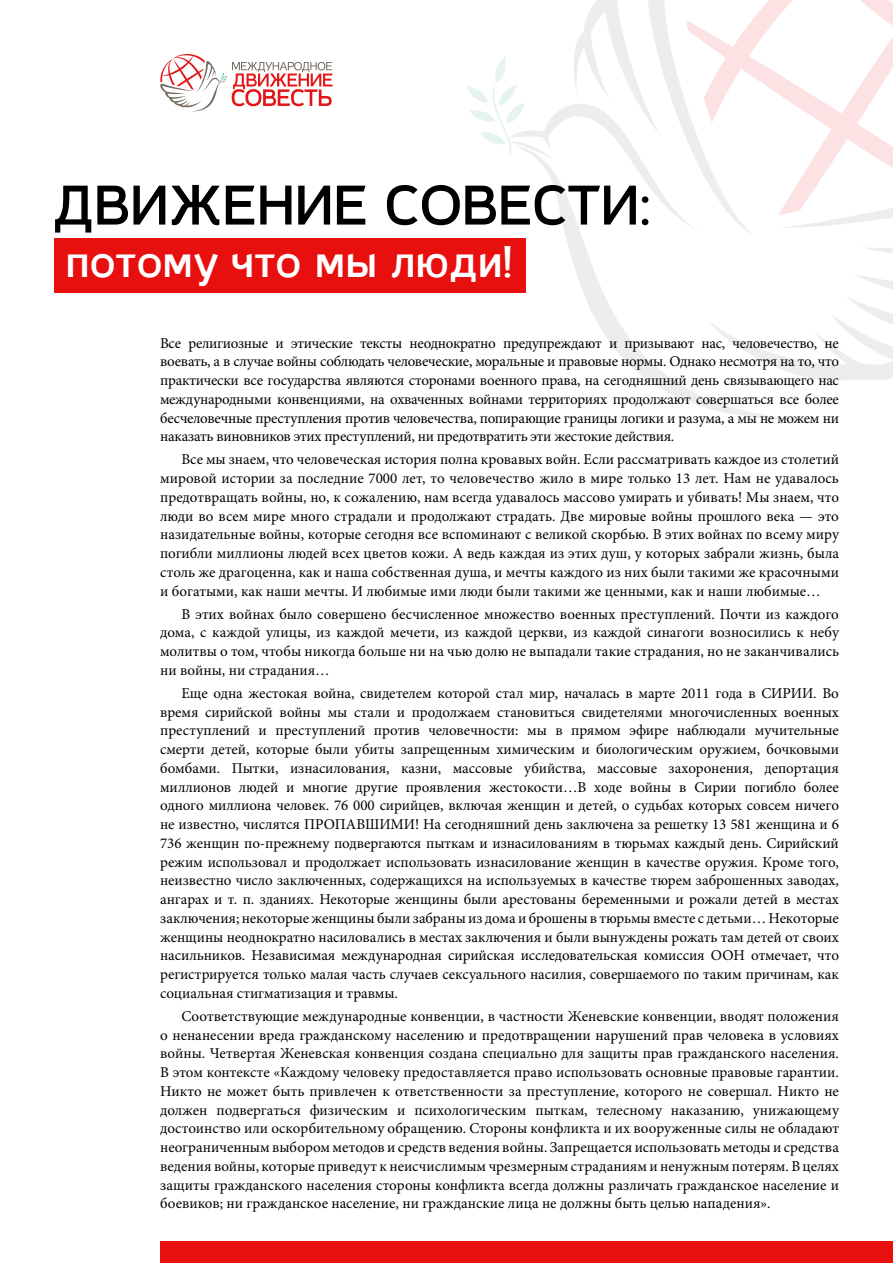
<style>
.page{position:relative;width:893px;height:1263px;background:#fff}
.page>*{position:absolute;margin:0;border:0;box-sizing:border-box;transform-origin:0 0}
.t1{font:700 55.95px "Casper";color:#000}
.t2{font:700 45px "Casper";color:#fff}
.t3{font:15px/18.8px "Minion Pro";color:#000;text-align:justify}
</style>
<div class="page">
<svg style="left:659px;top:387px;width:140px;height:33px"></svg>
<svg style="left:467px;top:0;width:426px;height:387px"></svg>
<svg style="left:676px;top:0;width:217px;height:215px"></svg>
<div style="left:160px;top:1241px;width:733px;height:22px;background:#e80f0f"></div>
<div style="left:54px;top:238px;width:472px;height:54px;background:#e80f0f"></div>
<svg style="left:160px;top:54px;width:173px;height:58px"></svg>
<h1 class="t1" style="left:53px;top:176px;width:599px">ДВИЖЕНИЕ СОВЕСТИ:</h1>
<h2 class="t2" style="left:65px;top:238px;width:448px">потому что мы люди!</h2>
<p class="t3" style="left:160px;top:333px;width:680px">Все религиозные и этические тексты неоднократно предупреждают и призывают нас, человечество, не воевать, а в случае войны соблюдать человеческие, моральные и правовые нормы. Однако несмотря на то, что практически все государства являются сторонами военного права, на сегодняшний день связывающего нас международными конвенциями, на охваченных войнами территориях продолжают совершаться все более бесчеловечные преступления против человечества, попирающие границы логики и разума, а мы не можем ни наказать виновников этих преступлений, ни предотвратить эти жестокие действия.</p>
<p class="t3" style="left:160px;top:450px;width:680px;text-indent:21px">Все мы знаем, что человеческая история полна кровавых войн. Если рассматривать каждое из столетий мировой истории за последние 7000 лет, то человечество жило в мире только 13 лет. Нам не удавалось предотвращать войны, но, к сожалению, нам всегда удавалось массово умирать и убивать! Мы знаем, что люди во всем мире много страдали и продолжают страдать. Две мировые войны прошлого века — это назидательные войны, которые сегодня все вспоминают с великой скорбью. В этих войнах по всему миру погибли миллионы людей всех цветов кожи. А ведь каждая из этих душ, у которых забрали жизнь, была столь же драгоценна, как и наша собственная душа, и мечты каждого из них были такими же красочными и богатыми, как наши мечты. И любимые ими люди были такими же ценными, как и наши любимые…</p>
<p class="t3" style="left:160px;top:604px;width:680px;text-indent:21px">В этих войнах было совершено бесчисленное множество военных преступлений. Почти из каждого дома, с каждой улицы, из каждой мечети, из каждой церкви, из каждой синагоги возносились к небу молитвы о том, чтобы никогда больше ни на чью долю не выпадали такие страдания, но не заканчивались ни войны, ни страдания…</p>
<p class="t3" style="left:160px;top:684px;width:680px;text-indent:21px">Еще одна жестокая война, свидетелем которой стал мир, началась в марте 2011 года в СИРИИ. Во время сирийской войны мы стали и продолжаем становиться свидетелями многочисленных военных преступлений и преступлений против человечности: мы в прямом эфире наблюдали мучительные смерти детей, которые были убиты запрещенным химическим и биологическим оружием, бочковыми бомбами. Пытки, изнасилования, казни, массовые убийства, массовые захоронения, депортация миллионов людей и многие другие проявления жестокости…В ходе войны в Сирии погибло более одного миллиона человек. 76 000 сирийцев, включая женщин и детей, о судьбах которых совсем ничего не известно, числятся ПРОПАВШИМИ! На сегодняшний день заключена за решетку 13 581 женщина и 6<br>736 женщин по-прежнему подвергаются пыткам и изнасилованиям в тюрьмах каждый день. Сирийский режим использовал и продолжает использовать изнасилование женщин в качестве оружия. Кроме того, неизвестно число заключенных, содержащихся на используемых в качестве тюрем заброшенных заводах, ангарах и т. п. зданиях. Некоторые женщины были арестованы беременными и рожали детей в местах заключения; некоторые женщины были забраны из дома и брошены в тюрьмы вместе с детьми… Некоторые женщины неоднократно насиловались в местах заключения и были вынуждены рожать там детей от своих насильников. Независимая международная сирийская исследовательская комиссия ООН отмечает, что регистрируется только малая часть случаев сексуального насилия, совершаемого по таким причинам, как социальная стигматизация и травмы.</p>
<p class="t3" style="left:160px;top:1007px;width:680px;text-indent:21px">Соответствующие международные конвенции, в частности Женевские конвенции, вводят положения о ненанесении вреда гражданскому населению и предотвращении нарушений прав человека в условиях войны. Четвертая Женевская конвенция создана специально для защиты прав гражданского населения.<br>В этом контексте «Каждому человеку предоставляется право использовать основные правовые гарантии.<br>Никто не может быть привлечен к ответственности за преступление, которого не совершал. Никто не должен подвергаться физическим и психологическим пыткам, телесному наказанию, унижающему достоинство или оскорбительному обращению. Стороны конфликта и их вооруженные силы не обладают неограниченным выбором методов и средств ведения войны. Запрещается использовать методы и средства ведения войны, которые приведут к неисчислимым чрезмерным страданиям и ненужным потерям. В целях защиты гражданского населения стороны конфликта всегда должны различать гражданское население и боевиков; ни гражданское население, ни гражданские лица не должны быть целью нападения».</p>
</div>
